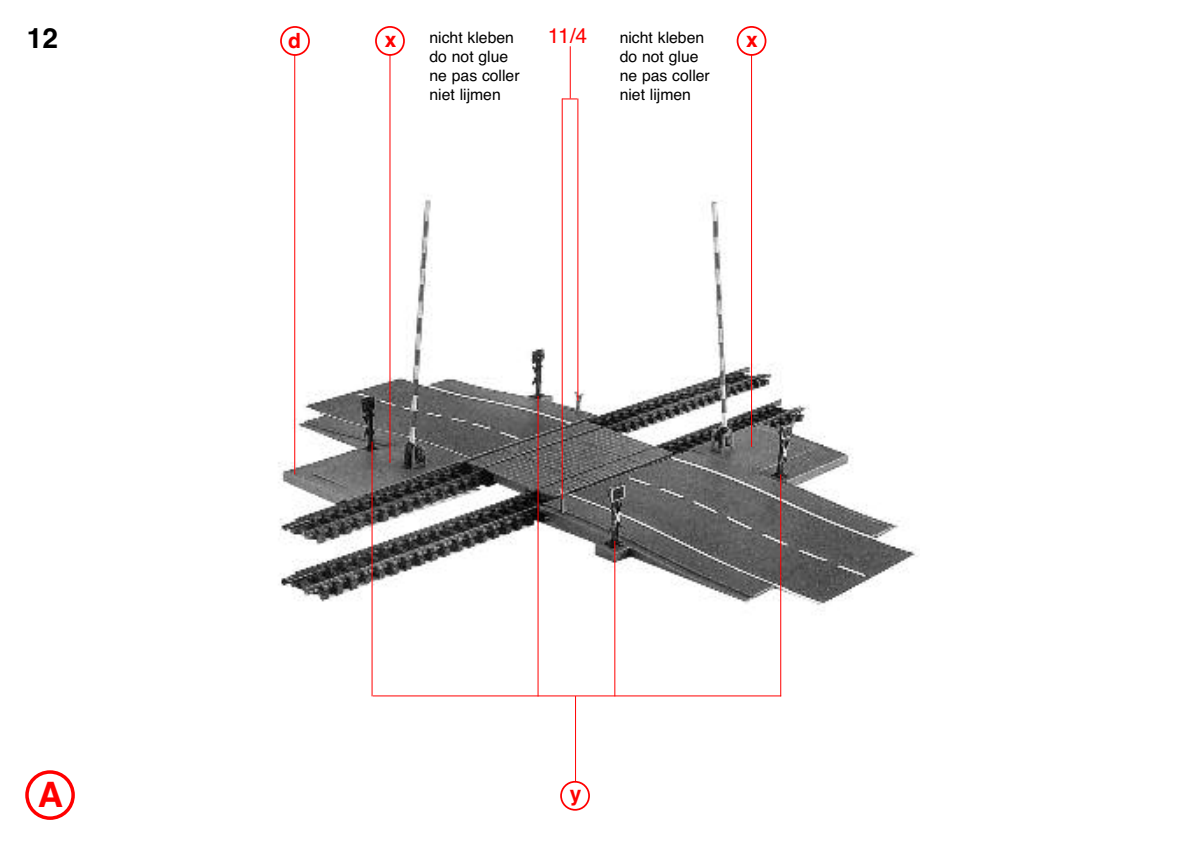
<style>
.page{position:relative;width:1191px;height:844px;background:#fff}
.page>*{position:absolute;margin:0;border:0;box-sizing:border-box;transform-origin:0 0}
.t1{font:700 35px "Helvetica";color:#f00}
.t2{font:700 28px "Helvetica";color:#000}
.t3{font:700 21px "Helvetica";color:#f00}
.t4{font:21px "Helvetica";color:#f00}
.t5{font:15.75px/18.9px "Helvetica";color:#000}
</style>
<div class="page">
<img style="left:278px;top:179px;width:640px;height:437px">
<hr style="left:294px;top:55px;width:1px;height:419px;background:#f00">
<hr style="left:389px;top:54px;width:1px;height:408px;background:#f00">
<svg style="left:280px;top:26px;width:30px;height:30px"></svg>
<hr style="left:570px;top:46px;width:1px;height:52px;background:#f00">
<hr style="left:537px;top:396px;width:1px;height:300px;background:#f00">
<hr style="left:373px;top:695px;width:408px;height:1px;background:#f00">
<hr style="left:780px;top:474px;width:1px;height:222px;background:#f00">
<hr style="left:614px;top:540px;width:1px;height:156px;background:#f00">
<hr style="left:371px;top:441px;width:1px;height:255px;background:#f00">
<svg style="left:563px;top:98px;width:14px;height:1px"></svg>
<hr style="left:562px;top:98px;width:1px;height:401px;background:#f00">
<hr style="left:577px;top:98px;width:1px;height:303px;background:#f00">
<svg style="left:25px;top:770px;width:50px;height:49px"></svg>
<svg style="left:375px;top:26px;width:30px;height:30px"></svg>
<hr style="left:751px;top:54px;width:1px;height:392px;background:#f00">
<svg style="left:736px;top:26px;width:30px;height:30px"></svg>
<hr style="left:575px;top:696px;width:1px;height:85px;background:#f00">
<svg style="left:560px;top:780px;width:30px;height:30px"></svg>
<h2 class="t2" style="left:27px;top:22px;width:33px">12</h2>
<h3 class="t3" style="left:288px;top:29px;width:14px">d</h3>
<h3 class="t4" style="left:548px;top:24px;width:41px">11/4</h3>
<p class="t5" style="left:429px;top:28px;width:92px">nicht kleben do not glue ne pas coller niet lijmen</p>
<p class="t5" style="left:619px;top:28px;width:92px">nicht kleben do not glue ne pas coller niet lijmen</p>
<h3 class="t3" style="left:385px;top:28px;width:13px">x</h3>
<h3 class="t3" style="left:746px;top:28px;width:13px">x</h3>
<h1 class="t1" style="left:38px;top:774px;width:27px">A</h1>
<h3 class="t3" style="left:570px;top:780px;width:13px">y</h3>
</div>
